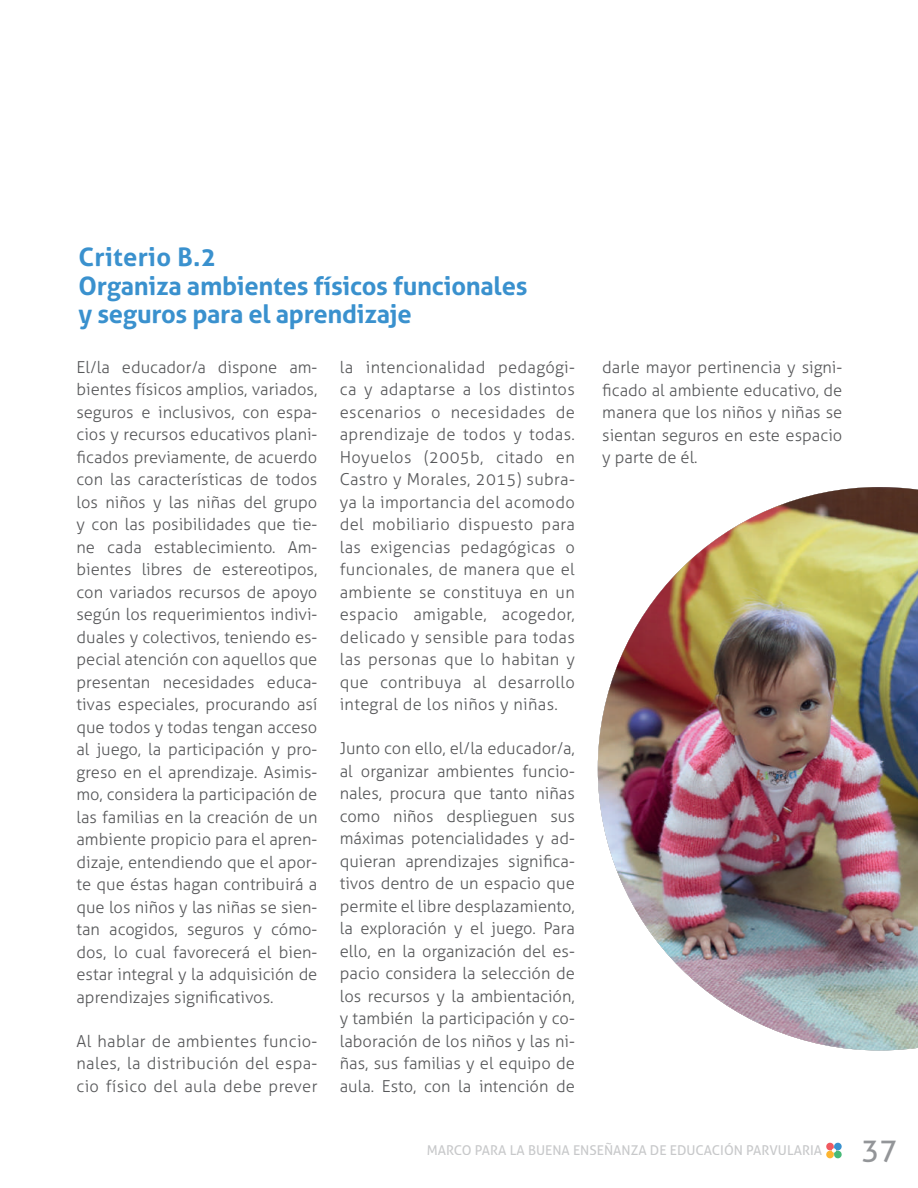
<style>
.page{position:relative;width:918px;height:1188px;background:#fff}
.page>*{position:absolute;margin:0;border:0;box-sizing:border-box;transform-origin:0 0}
.t1{font:30px "Aller";color:#939598}
.t2{font:700 25.5px/28.5px "Aller";letter-spacing:-.01em;color:#3a91ce}
.t3{font:300 16.5px/22.5px "Aller";color:#57585a;text-align:justify}
.t4{font:13.5px "Aller";color:#939598}
</style>
<div class="page">
<svg style="left:826px;top:1142px;width:16px;height:17px"></svg>
<img style="left:598px;top:487px;width:320px;height:563px">
<h2 class="t2" style="left:78px;top:243px;width:451px">Criterio B.2<br>Organiza ambientes físicos funcionales y seguros para el aprendizaje</h2>
<p class="t3" style="left:77px;top:356px;width:242px">El/la educador/a dispone am&shy;bientes físicos amplios, variados, seguros e inclusivos, con espa&shy;cios y recursos educativos plani&shy;ficados previamente, de acuerdo con las características de todos los niños y las niñas del grupo y con las posibilidades que tie&shy;ne cada establecimiento. Am&shy;bientes libres de estereotipos, con variados recursos de apoyo según los requerimientos indivi&shy;duales y colectivos, teniendo es&shy;pecial atención con aquellos que presentan necesidades educa&shy;tivas especiales, procurando así que todos y todas tengan acceso al juego, la participación y pro&shy;greso en el aprendizaje. Asimis&shy;mo, considera la participación de las familias en la creación de un ambiente propicio para el apren&shy;dizaje, entendiendo que el apor&shy;te que éstas hagan contribuirá a que los niños y las niñas se sien&shy;tan acogidos, seguros y cómo&shy;dos, lo cual favorecerá el bien&shy;estar integral y la adquisición de aprendizajes significativos.</p>
<p class="t3" style="left:77px;top:1030px;width:242px">Al hablar de ambientes funcio&shy;nales, la distribución del espa&shy;cio físico del aula debe prever</p>
<p class="t3" style="left:340px;top:356px;width:237px">la intencionalidad pedagógi&shy;ca y adaptarse a los distintos escenarios o necesidades de aprendizaje de todos y todas.<br>Hoyuelos (2005b, citado en Castro y Morales, 2015) subra&shy;ya la importancia del acomodo del mobiliario dispuesto para las exigencias pedagógicas o funcionales, de manera que el ambiente se constituya en un espacio amigable, acogedor, delicado y sensible para todas las personas que lo habitan y que contribuya al desarrollo integral de los niños y niñas.</p>
<p class="t3" style="left:340px;top:737px;width:237px">Junto con ello, el/la educador/a, al organizar ambientes funcio&shy;nales, procura que tanto niñas como niños desplieguen sus máximas potencialidades y ad&shy;quieran aprendizajes significa&shy;tivos dentro de un espacio que permite el libre desplazamiento, la exploración y el juego. Para ello, en la organización del es&shy;pacio considera la selección de los recursos y la ambientación, y también la participación y co&shy;laboración de los niños y las ni&shy;ñas, sus familias y el equipo de aula. Esto, con la intención de</p>
<p class="t3" style="left:602px;top:356px;width:242px">darle mayor pertinencia y signi&shy;ficado al ambiente educativo, de manera que los niños y niñas se sientan seguros en este espacio y parte de él.</p>
<p class="t4" style="left:427px;top:1142px;width:397px">MARCO PARA LA BUENA ENSEÑANZA DE EDUCACIÓN PARVULARIA</p>
<h1 class="t1" style="left:862px;top:1131px;width:37px">37</h1>
</div>
